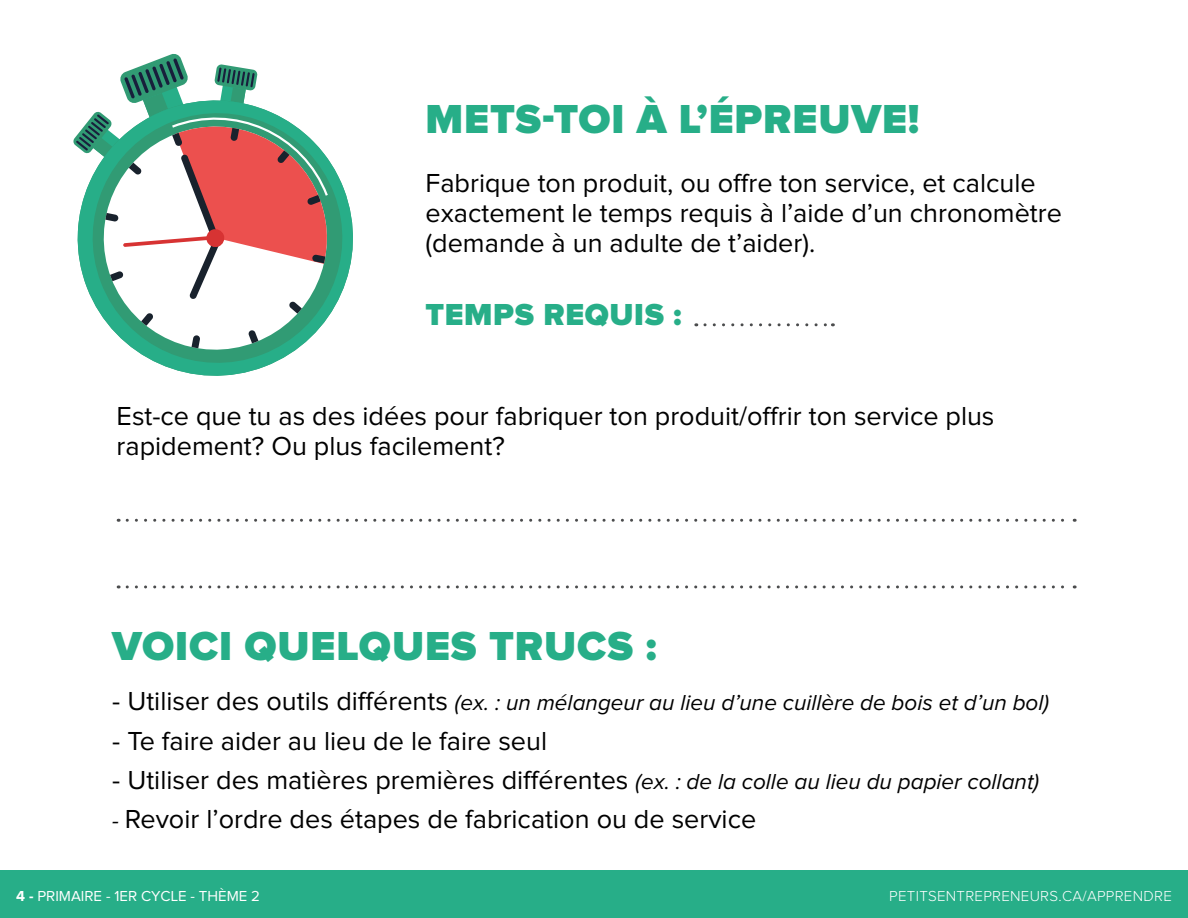
<style>
.page{position:relative;width:1188px;height:918px;background:#fff}
.page>*{position:absolute;margin:0;border:0;box-sizing:border-box;transform-origin:0 0}
.t1{font:900 42px "Proxima Nova";letter-spacing:.02em;color:#27ae88}
.t2{font:900 31.5px "Proxima Nova";letter-spacing:.02em;color:#27ae88}
.t3{font:27px/30px "Proxima Nova";color:#000}
.t4{font:italic 22.5px "Proxima Nova";color:#000}
.titre_orange{font:300 15px "Proxima Nova";letter-spacing:.02em;color:#fff}
.titre_orange-2{font:15px "Proxima Nova";color:#fff}
.s1{font-style:normal;font-size:27px}
.s2{font-style:italic;font-size:22.5px}
.s3{font-weight:700}
</style>
<div class="page">
<div style="left:0;top:870px;width:1188px;height:47px;background:#27ae88"></div>
<svg style="left:705px;top:323px;width:128px;height:3px"></svg>
<svg style="left:127px;top:519px;width:948px;height:3px"></svg>
<svg style="left:127px;top:585px;width:948px;height:3px"></svg>
<svg style="left:160px;top:182px;width:193px;height:194px"></svg>
<svg style="left:132px;top:160px;width:209px;height:204px"></svg>
<svg style="left:73px;top:54px;width:256px;height:294px"></svg>
<div style="left:0;top:872px;width:1188px;height:46px;background:#27ae88"></div>
<p class="t1" style="left:426px;top:99px;width:496px">METS-TOI À L’ÉPREUVE!</p>
<p class="t3" style="left:426px;top:169px;width:638px">Fabrique ton produit, ou offre ton service, et calcule exactement le temps requis à l’aide d’un chronomètre (demande à un adulte de t’aider).</p>
<p class="t2" style="left:426px;top:300px;width:258px">TEMPS REQUIS :</p>
<p class="t3" style="left:117px;top:402px;width:879px">Est-ce que tu as des idées pour fabriquer ton produit/offrir ton service plus rapidement? Ou plus facilement?</p>
<p class="t1" style="left:112px;top:627px;width:546px">VOICI QUELQUES TRUCS :</p>
<p class="t4" style="left:112px;top:692px;width:938px"><span class="s1">- Utiliser des outils différents</span> (ex. : un mélangeur au lieu d’une cuillère de bois et d’un bol)</p>
<p class="t3" style="left:112px;top:727px;width:436px">- Te faire aider au lieu de le faire seul</p>
<p class="t3" style="left:112px;top:766px;width:928px">- Utiliser des matières premières différentes <span class="s2">(ex. : de la colle au lieu du papier collant)</span></p>
<p class="t3" style="left:112px;top:806px;width:645px"><span class="s2">-</span> Revoir l’ordre des étapes de fabrication ou de service</p>
<p class="titre_orange-2" style="left:16px;top:889px;width:245px"><span class="s3">4 -</span> PRIMAIRE - 1ER CYCLE - THÈME 2</p>
<p class="titre_orange" style="left:889px;top:889px;width:284px">PETITSENTREPRENEURS.CA/APPRENDRE</p>
<p class="titre_orange" style="left:884px;top:889px;width:284px">PETITSENTREPRENEURS.CA/APPRENDRE</p>
</div>
